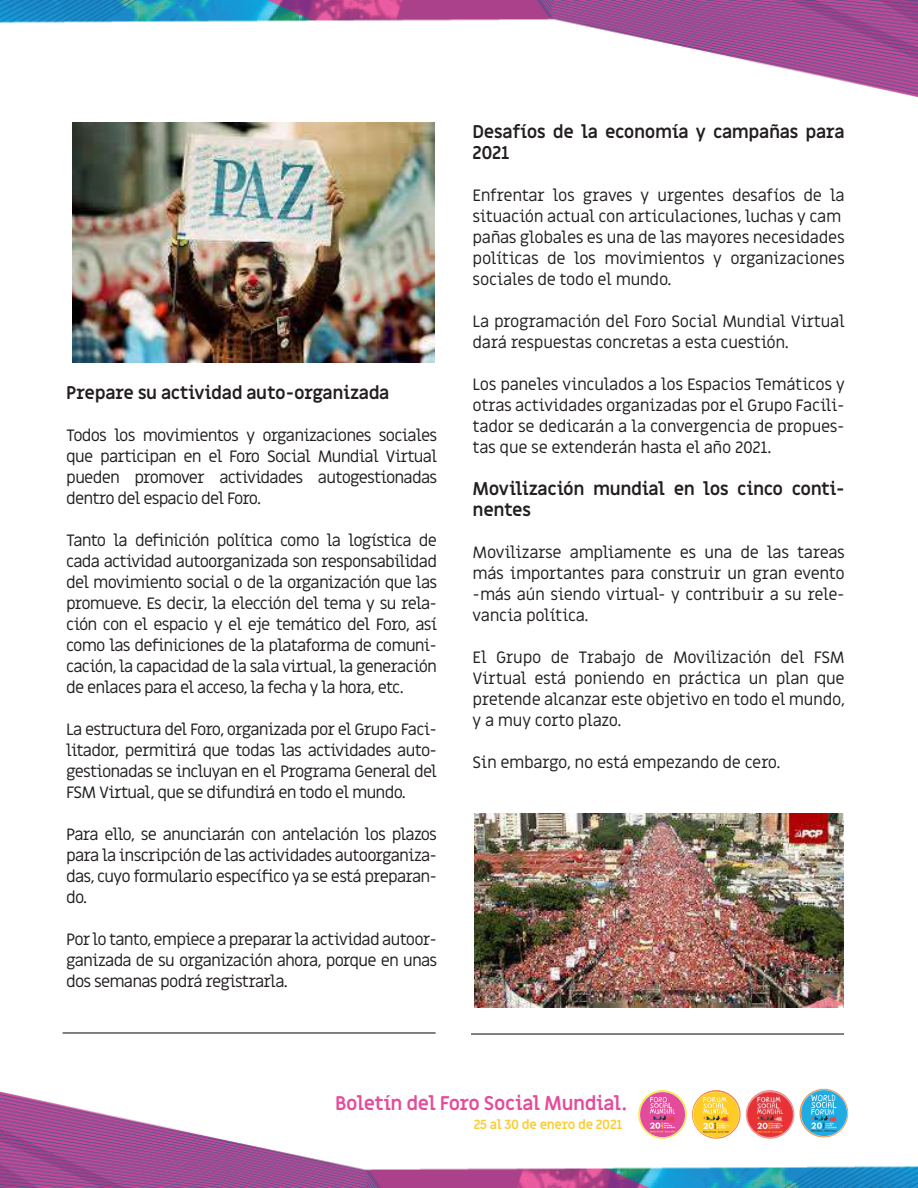
<style>
.page{position:relative;width:918px;height:1188px;background:#fff}
.page>*{position:absolute;margin:0;border:0;box-sizing:border-box;transform-origin:0 0}
.t1{font:700 19.35px "Miriam Libre";letter-spacing:-.025em;color:#e44b9b}
.t2{font:700 18px/21px "Miriam Libre";letter-spacing:-.025em;color:#231f20}
.t3{font:16.5px/21px "Miriam Libre";letter-spacing:-.03em;color:#231f20;text-align:justify}
.t4{font:700 12.9px "Miriam Libre";letter-spacing:-.025em;color:#fdcc2e}
</style>
<div class="page">
<img style="left:0;top:1089px;width:918px;height:99px">
<img style="left:0;top:0;width:918px;height:97px">
<img style="left:638px;top:1090px;width:49px;height:49px;border-radius:24px">
<img style="left:800px;top:1089px;width:48px;height:48px;border-radius:24px">
<img style="left:746px;top:1090px;width:48px;height:49px;border-radius:24px">
<img style="left:692px;top:1090px;width:49px;height:49px;border-radius:24px">
<hr style="left:63px;top:1032px;width:373px;height:2px;background:#231f20">
<hr style="left:471px;top:1033px;width:373px;height:2px;background:#231f20">
<img style="left:72px;top:122px;width:363px;height:241px">
<img style="left:475px;top:813px;width:369px;height:195px">
<p class="t2" style="left:66px;top:383px;width:325px">Prepare su actividad auto-organizada</p>
<p class="t3" style="left:66px;top:426px;width:372px">Todos los movimientos y organizaciones sociales que participan en el Foro Social Mundial Virtual pueden promover actividades autogestionadas dentro del espacio del Foro.</p>
<p class="t3" style="left:66px;top:531px;width:372px">Tanto la definición política como la logística de cada actividad autoorganizada son responsabilidad del movimiento social o de la organización que las promueve. Es decir, la elección del tema y su rela&shy;ción con el espacio y el eje temático del Foro, así como las definiciones de la plataforma de comuni&shy;cación, la capacidad de la sala virtual, la generación de enlaces para el acceso, la fecha y la hora, etc.</p>
<p class="t3" style="left:66px;top:720px;width:372px">La estructura del Foro, organizada por el Grupo Faci&shy;litador, permitirá que todas las actividades auto&shy;gestionadas se incluyan en el Programa General del FSM Virtual, que se difundirá en todo el mundo.</p>
<p class="t3" style="left:66px;top:825px;width:372px">Para ello, se anunciarán con antelación los plazos para la inscripción de las actividades autoorganiza&shy;das, cuyo formulario específico ya se está preparan&shy;do.</p>
<p class="t3" style="left:66px;top:930px;width:372px">Por lo tanto, empiece a preparar la actividad autoor&shy;ganizada de su organización ahora, porque en unas dos semanas podrá registrarla.</p>
<p class="t2" style="left:473px;top:121px;width:374px">Desafíos de la economía y campañas para<br>2021</p>
<p class="t3" style="left:473px;top:185px;width:374px;text-align:left">Enfrentar los graves y urgentes desafíos de la situación actual con articulaciones, luchas y cam pañas globales es una de las mayores necesidades políticas de los movimientos y organizaciones sociales de todo el mundo.</p>
<p class="t3" style="left:473px;top:311px;width:374px">La programación del Foro Social Mundial Virtual dará respuestas concretas a esta cuestión.</p>
<p class="t3" style="left:473px;top:374px;width:374px">Los paneles vinculados a los Espacios Temáticos y otras actividades organizadas por el Grupo Facili&shy;tador se dedicarán a la convergencia de propues&shy;tas que se extenderán hasta el año 2021.</p>
<p class="t2" style="left:473px;top:478px;width:374px">Movilización mundial en los cinco conti&shy;nentes</p>
<p class="t3" style="left:473px;top:542px;width:374px">Movilizarse ampliamente es una de las tareas más importantes para construir un gran evento -más aún siendo virtual- y contribuir a su rele&shy;vancia política.</p>
<p class="t3" style="left:473px;top:647px;width:374px">El Grupo de Trabajo de Movilización del FSM Virtual está poniendo en práctica un plan que pretende alcanzar este objetivo en todo el mundo, y a muy corto plazo.</p>
<p class="t3" style="left:473px;top:752px;width:309px">Sin embargo, no está empezando de cero.</p>
<p class="t1" style="left:335px;top:1091px;width:294px">Boletín del Foro Social Mundial.</p>
<p class="t4" style="left:474px;top:1117px;width:150px">25 al 30 de enero de 2021</p>
</div>
